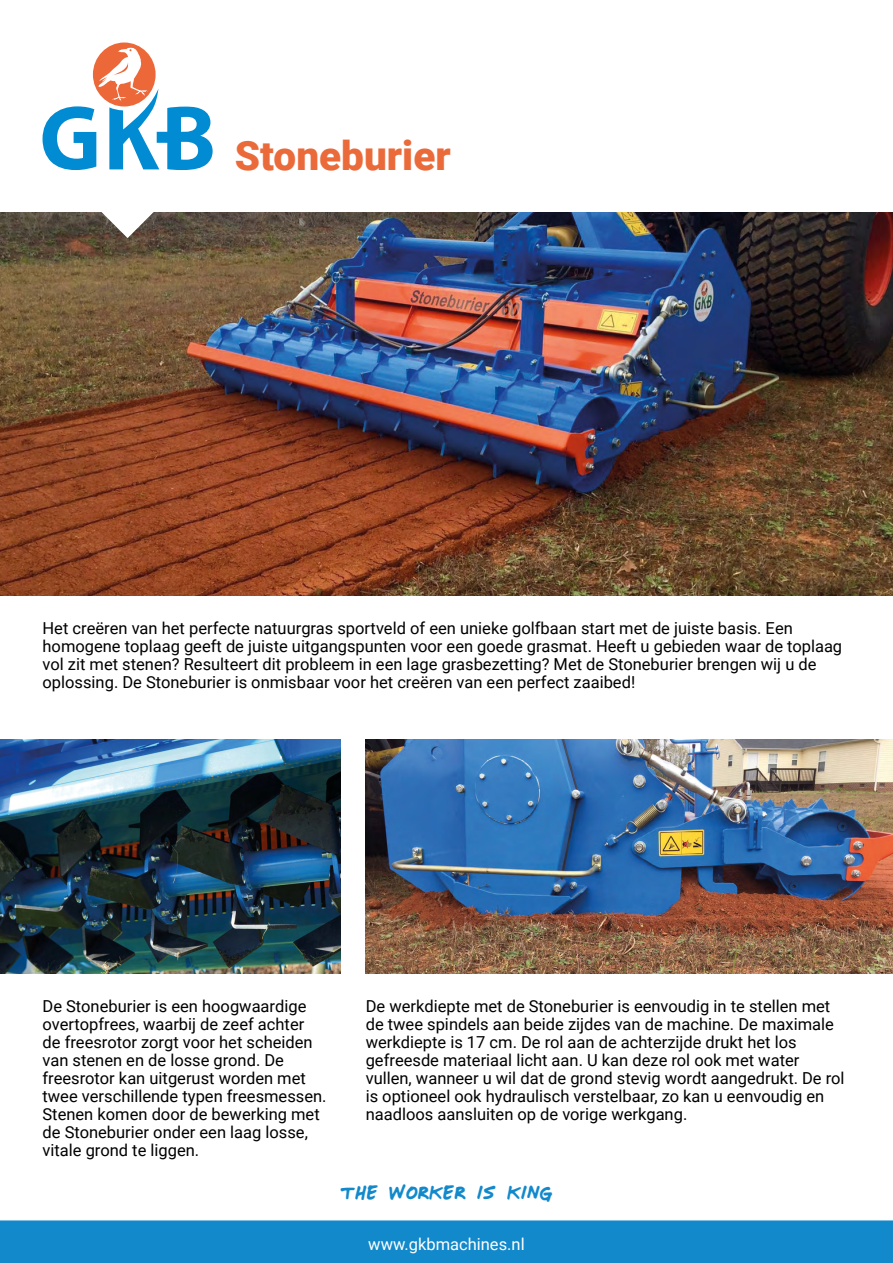
<style>
.page{position:relative;width:893px;height:1263px;background:#fff}
.page>*{position:absolute;margin:0;border:0;box-sizing:border-box;transform-origin:0 0}
.t1{font:900 40.5px "Roboto";color:#eb6a3a}
.t2{font:27px "Mr Marcoozie MEDIUM";color:#1289cb}
.t3{font:16.5px/18px "Roboto";color:#000}
.t4{font:16.5px "Roboto";color:#fff}
</style>
<div class="page">
<div style="left:0;top:1220px;width:893px;height:43px;background:#1289cb"></div>
<div style="left:93px;top:43px;width:63px;height:64px;background:#ec6839;border-radius:50%"></div>
<svg style="left:43px;top:47px;width:170px;height:123px"></svg>
<img style="left:0;top:213px;width:893px;height:382px">
<img style="left:0;top:740px;width:340px;height:234px">
<img style="left:366px;top:740px;width:527px;height:234px">
<svg style="left:85px;top:212px;width:85px;height:26px"></svg>
<h1 class="t1" style="left:235px;top:127px;width:217px">Stoneburier</h1>
<p class="t3" style="left:43px;top:618px;width:801px">Het creëren van het perfecte natuurgras sportveld of een unieke golfbaan start met de juiste basis. Een homogene toplaag geeft de juiste uitgangspunten voor een goede grasmat. Heeft u gebieden waar de toplaag vol zit met stenen? Resulteert dit probleem in een lage grasbezetting? Met de Stoneburier brengen wij u de oplossing. De Stoneburier is onmisbaar voor het creëren van een perfect zaaibed!</p>
<p class="t3" style="left:43px;top:997px;width:286px">De Stoneburier is een hoogwaardige overtopfrees, waarbij de zeef achter<br>de freesrotor zorgt voor het scheiden van stenen en de losse grond. De freesrotor kan uitgerust worden met twee verschillende typen freesmessen.<br>Stenen komen door de bewerking met de Stoneburier onder een laag losse, vitale grond te liggen.</p>
<p class="t3" style="left:366px;top:997px;width:480px">De werkdiepte met de Stoneburier is eenvoudig in te stellen met de twee spindels aan beide zijdes van de machine. De maximale werkdiepte is 17 cm. De rol aan de achterzijde drukt het los gefreesde materiaal licht aan. U kan deze rol ook met water vullen, wanneer u wil dat de grond stevig wordt aangedrukt. De rol is optioneel ook hydraulisch verstelbaar, zo kan u eenvoudig en naadloos aansluiten op de vorige werkgang.</p>
<h2 class="t2" style="left:340px;top:1178px;width:214px">the worker is king</h2>
<p class="t4" style="left:368px;top:1233px;width:158px">www.gkbmachines.nl</p>
</div>
